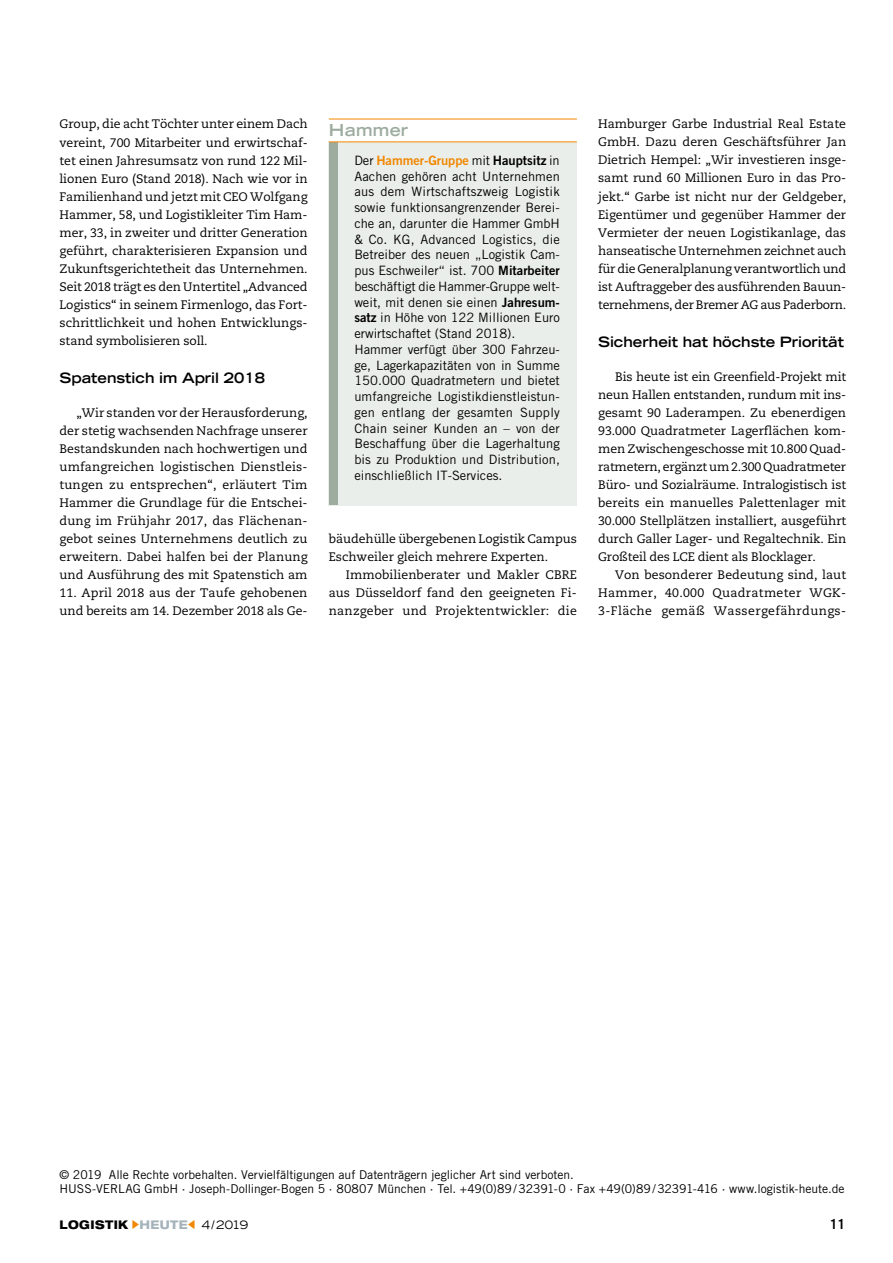
<style>
.page{position:relative;width:893px;height:1263px;background:#fff}
.page>*{position:absolute;margin:0;border:0;box-sizing:border-box;transform-origin:0 0}
.t1{font:700 expanded 16.5px "Trade Gothic LT Std";color:#9eaca0}
.t2{font:700 expanded 14.25px "Trade Gothic LT Std";color:#000}
.t3{font:700 expanded 13.5px "Trade Gothic LT Std";color:#000}
.t4{font:12.9px/15.8px "Trade Gothic LT Std";letter-spacing:.005em;color:#000}
.t5{font:12.9px "Trade Gothic LT Std Bd 2";letter-spacing:-.005em;color:#f18700}
.t6{font:12.3px/18px "Caecilia LT Std";color:#000;text-align:justify}
.t7{font:12.15px/14.5px "Trade Gothic LT Std";color:#000}
.t8{font:800 expanded 12px "Helvetica Neue LT Std";letter-spacing:.035em;color:#000;scale:.9 1}
.s1{font-family:"Trade Gothic LT Std";color:#000}
.s2{color:#000}
.s3{font-family:"Trade Gothic LT Std Bd 2"}
.s4{color:#f18700}
.s5{color:#a5b3bb}
.s6{font-family:"Trade Gothic LT Std";font-weight:400;font-size:11.55px}
</style>
<div class="page">
<div style="left:329px;top:119px;width:248px;height:386px;background:#eaeeeb"></div>
<div style="left:329px;top:142px;width:8px;height:363px;background:#9eaca0"></div>
<div style="left:329px;top:119px;width:248px;height:23px;background:#fff"></div>
<hr style="left:329px;top:119px;width:248px;height:1px;background:#f18700">
<hr style="left:329px;top:141px;width:248px;height:1px;background:#f18700">
<p class="t6" style="left:60px;top:115px;width:250px">Group, die acht Töchter unter einem Dach vereint, 700 Mitarbeiter und erwirtschaf&shy;tet einen Jahresumsatz von rund 122 Mil&shy;lionen Euro (Stand 2018). Nach wie vor in Familienhand und jetzt mit CEO Wolfgang Hammer, 58, und Logistikleiter Tim Ham&shy;mer, 33, in zweiter und dritter Generation geführt, charakterisieren Expansion und Zukunftsgerichtetheit das Unternehmen.<br>Seit 2018 trägt es den Untertitel „Advanced Logistics“ in seinem Firmenlogo, das Fort&shy;schrittlichkeit und hohen Entwicklungs&shy;stand symbolisieren soll.</p>
<p class="t2" style="left:60px;top:369px;width:207px">Spatenstich im April 2018</p>
<p class="t6" style="left:60px;top:404px;width:250px;text-indent:17px">„Wir standen vor der Herausforderung, der stetig wachsenden Nachfrage unserer Bestandskunden nach hochwertigen und umfangreichen logistischen Dienstleis&shy;tungen zu entsprechen“, erläutert Tim Hammer die Grundlage für die Entschei&shy;dung im Frühjahr 2017, das Flächenan&shy;gebot seines Unternehmens deutlich zu erweitern. Dabei halfen bei der Planung und Ausführung des mit Spatenstich am</p>
<p class="t6" style="left:60px;top:584px;width:250px">11. April 2018 aus der Taufe gehobenen und bereits am 14. Dezember 2018 als Ge-</p>
<h1 class="t1" style="left:329px;top:120px;width:81px">Hammer</h1>
<p class="t5" style="left:354px;top:152px;width:207px"><span class="s1">Der</span> Hammer-Gruppe <span class="s1">mit</span> <span class="s2">Hauptsitz</span> <span class="s1">in</span></p>
<p class="t4" style="left:354px;top:168px;width:207px">Aachen gehören acht Unternehmen aus dem Wirtschaftszweig Logistik sowie funktionsangrenzender Berei&shy;che an, darunter die Hammer GmbH &amp; Co. KG, Advanced Logistics, die Betreiber des neuen „Logistik Cam&shy;pus Eschweiler“ ist. 700 <span class="s3">Mitarbeiter </span>beschäftigt die Hammer-Gruppe welt&shy;weit, mit denen sie einen <span class="s3">Jahresum&shy;satz</span> in Höhe von 122 Millionen Euro erwirtschaftet (Stand 2018).<br>Hammer verfügt über 300 Fahrzeu&shy;ge, Lagerkapazitäten von in Summe 150.000 Quadratmetern und bietet umfangreiche Logistikdienstleistun&shy;gen entlang der gesamten Supply Chain seiner Kunden an – von der Beschaffung über die Lagerhaltung bis zu Produktion und Distribution, einschließlich IT-Services.</p>
<p class="t6" style="left:329px;top:530px;width:250px">bäudehülle übergebenen Logistik Campus<br>Eschweiler gleich mehrere Experten.</p>
<p class="t6" style="left:329px;top:566px;width:250px;text-indent:17px">Immobilienberater und Makler CBRE aus Düsseldorf fand den geeigneten Fi&shy;nanzgeber und Projektentwickler: die</p>
<p class="t6" style="left:598px;top:115px;width:250px">Hamburger Garbe Industrial Real Estate GmbH. Dazu deren Geschäftsführer Jan Dietrich Hempel: „Wir investieren insge&shy;samt rund 60 Millionen Euro in das Pro&shy;jekt.“ Garbe ist nicht nur der Geldgeber, Eigentümer und gegenüber Hammer der Vermieter der neuen Logistikanlage, das hanseatische Unternehmen zeichnet auch für die Generalplanung verantwortlich und ist Auftraggeber des ausführenden Bauun&shy;ternehmens, der Bremer AG aus Paderborn.</p>
<p class="t2" style="left:598px;top:333px;width:247px">Sicherheit hat höchste Priorität</p>
<p class="t6" style="left:598px;top:368px;width:250px;text-indent:17px">Bis heute ist ein Greenfield-Projekt mit neun Hallen entstanden, rundum mit ins&shy;gesamt 90 Laderampen. Zu ebenerdigen 93.000 Quadratmeter Lagerflächen kom&shy;men Zwischengeschosse mit 10.800 Quad&shy;ratmetern, ergänzt um 2.300 Quadratmeter Büro- und Sozialräume. Intralogistisch ist bereits ein manuelles Palettenlager mit 30.000 Stellplätzen installiert, ausgeführt durch Galler Lager- und Regaltechnik. Ein Großteil des LCE dient als Blocklager.</p>
<p class="t6" style="left:598px;top:566px;width:250px;text-indent:17px">Von besonderer Bedeutung sind, laut Hammer, 40.000 Quadratmeter WGK-3-Fläche gemäß Wassergefährdungs-</p>
<p class="t7" style="left:60px;top:1167px;width:787px">© 2019 Alle Rechte vorbehalten. Vervielfältigungen auf Datenträgern jeglicher Art sind verboten.<br>HUSS-VERLAG GmbH · Joseph-Dollinger-Bogen 5 · 80807 München · Tel. +49(0)89/32391-0 · Fax +49(0)89/32391-416 · www.logistik-heute.de</p>
<p class="t8" style="left:60px;top:1217px;width:211px">LOGISTIK <span class="s4">▶</span><span class="s5">HEUTE</span><span class="s4">◀</span> <span class="s6">4/2019</span></p>
<p class="t3" style="left:829px;top:1215px;width:19px">11</p>
</div>
